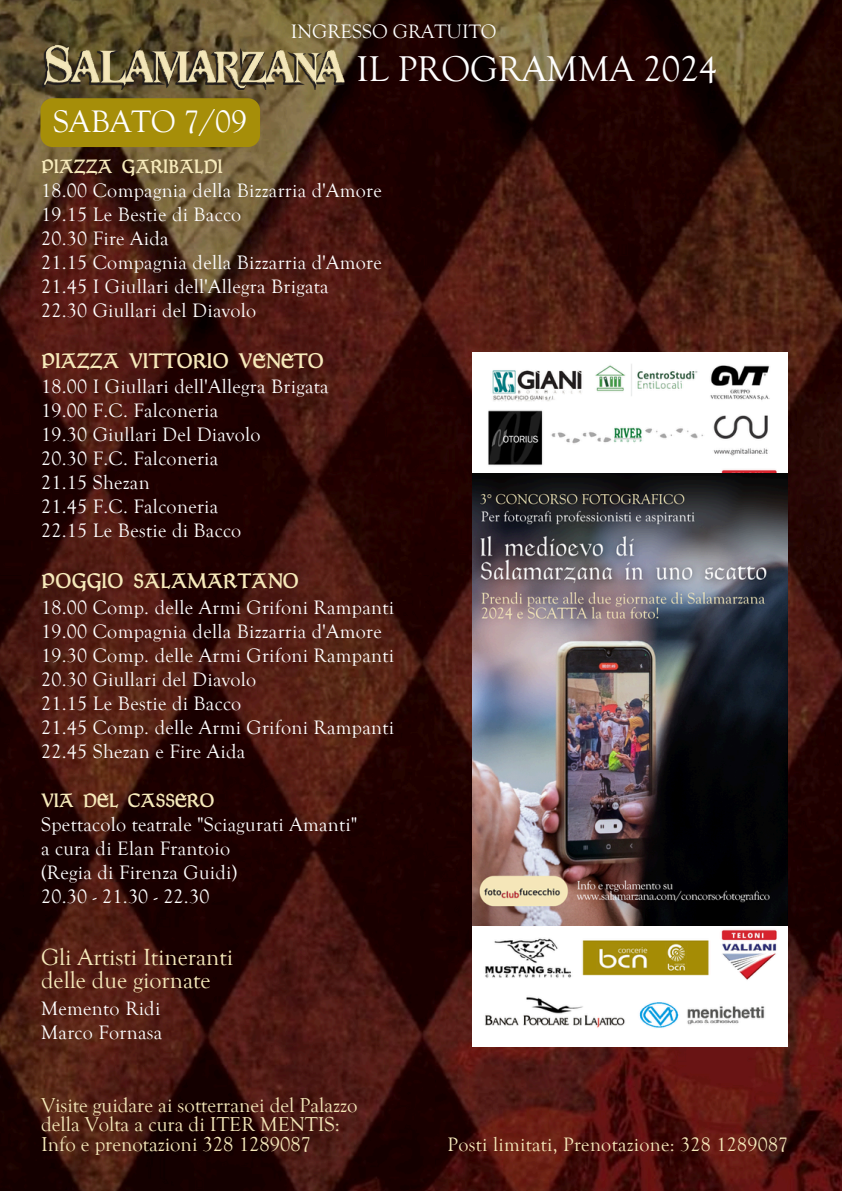
<style>
.page{position:relative;width:842px;height:1191px;background:#fff}
.page>*{position:absolute;margin:0;border:0;box-sizing:border-box;transform-origin:0 0}
.t1{font:36.8px "Goudy Old Style T";color:#fefefe}
.t2{font:32px "Goudy Old Style T";color:#fefefe}
.t3{font:600 24px "Goudy Thirty";letter-spacing:.015em;color:#f6eabb}
.t4{font:24px/22.4px "Goudy Old Style T";color:#f6eabb}
.t5{font:600 22px "Goudy Thirty";letter-spacing:.015em;color:#f6eabb}
.t6{font:20.6px/19.4px "Goudy Old Style T";color:#f6eabb}
.t7{font:20px "Goudy Old Style T";letter-spacing:.015em;color:#fff}
.t8{font:20px "Goudy Old Style T";letter-spacing:.015em;color:#f6eabb}
.t9{font:20px "Goudy Old Style T";color:#fefefe}
</style>
<div class="page">
<img style="left:0;top:0;width:842px;height:1191px">
<img style="left:41px;top:36px;width:315px;height:54px">
<div style="left:40px;top:98px;width:220px;height:49px;background:#a68e09;border-radius:12px"></div>
<img style="left:472px;top:353px;width:315px;height:694px">
<p class="t9" style="left:291px;top:20px;width:207px">INGRESSO GRATUITO</p>
<p class="t1" style="left:356px;top:48px;width:362px">IL PROGRAMMA 2024</p>
<h2 class="t2" style="left:53px;top:103px;width:195px">SABATO 7/09</h2>
<p class="t5" style="left:41px;top:155px;width:183px">PIAZZA GARIBALDI</p>
<p class="t7" style="left:41px;top:179px;width:342px">18.00 Compagnia della Bizzarria d'Amore</p>
<p class="t7" style="left:41px;top:203px;width:202px">19.15 Le Bestie di Bacco</p>
<p class="t7" style="left:41px;top:227px;width:129px">20.30 Fire Aida</p>
<p class="t7" style="left:41px;top:251px;width:342px">21.15 Compagnia della Bizzarria d'Amore</p>
<p class="t7" style="left:41px;top:275px;width:289px">21.45 I Giullari dell'Allegra Brigata</p>
<p class="t7" style="left:41px;top:299px;width:217px">22.30 Giullari del Diavolo</p>
<p class="t3" style="left:41px;top:348px;width:284px">PIAZZA VITTORIO VENETO</p>
<p class="t7" style="left:41px;top:375px;width:289px">18.00 I Giullari dell'Allegra Brigata</p>
<p class="t7" style="left:41px;top:399px;width:179px">19.00 F.C. Falconeria</p>
<p class="t7" style="left:41px;top:423px;width:221px">19.30 Giullari Del Diavolo</p>
<p class="t7" style="left:41px;top:447px;width:179px">20.30 F.C. Falconeria</p>
<p class="t7" style="left:41px;top:471px;width:110px">21.15 Shezan</p>
<p class="t7" style="left:41px;top:495px;width:179px">21.45 F.C. Falconeria</p>
<p class="t7" style="left:41px;top:519px;width:202px">22.15 Le Bestie di Bacco</p>
<p class="t3" style="left:41px;top:569px;width:259px">POGGIO SALAMARTANO</p>
<p class="t7" style="left:41px;top:596px;width:354px">18.00 Comp. delle Armi Grifoni Rampanti</p>
<p class="t7" style="left:41px;top:620px;width:342px">19.00 Compagnia della Bizzarria d'Amore</p>
<p class="t7" style="left:41px;top:644px;width:354px">19.30 Comp. delle Armi Grifoni Rampanti</p>
<p class="t7" style="left:41px;top:668px;width:217px">20.30 Giullari del Diavolo</p>
<p class="t7" style="left:41px;top:692px;width:202px">21.15 Le Bestie di Bacco</p>
<p class="t7" style="left:41px;top:716px;width:354px">21.45 Comp. delle Armi Grifoni Rampanti</p>
<p class="t7" style="left:41px;top:740px;width:205px">22.45 Shezan e Fire Aida</p>
<p class="t5" style="left:41px;top:790px;width:174px">VIA DEL CASSERO</p>
<p class="t7" style="left:41px;top:813px;width:317px">Spettacolo teatrale "Sciagurati Amanti"</p>
<p class="t7" style="left:41px;top:837px;width:191px">a cura di Elan Frantoio</p>
<p class="t7" style="left:41px;top:861px;width:198px">(Regia di Firenza Guidi)</p>
<p class="t7" style="left:41px;top:885px;width:170px">20.30 - 21.30 - 22.30</p>
<h3 class="t4" style="left:41px;top:946px;width:193px">Gli Artisti Itineranti delle due giornate</h3>
<p class="t7" style="left:41px;top:997px;width:121px">Memento Ridi</p>
<p class="t7" style="left:41px;top:1021px;width:123px">Marco Fornasa</p>
<p class="t6" style="left:41px;top:1095px;width:318px">Visite guidare ai sotterranei del Palazzo della Volta a cura di ITER MENTIS:</p>
<p class="t6" style="left:41px;top:1134px;width:271px">Info e prenotazioni 328 1289087</p>
<h1 class="t8" style="left:447px;top:1133px;width:342px">Posti limitati, Prenotazione: 328 1289087</h1>
</div>
